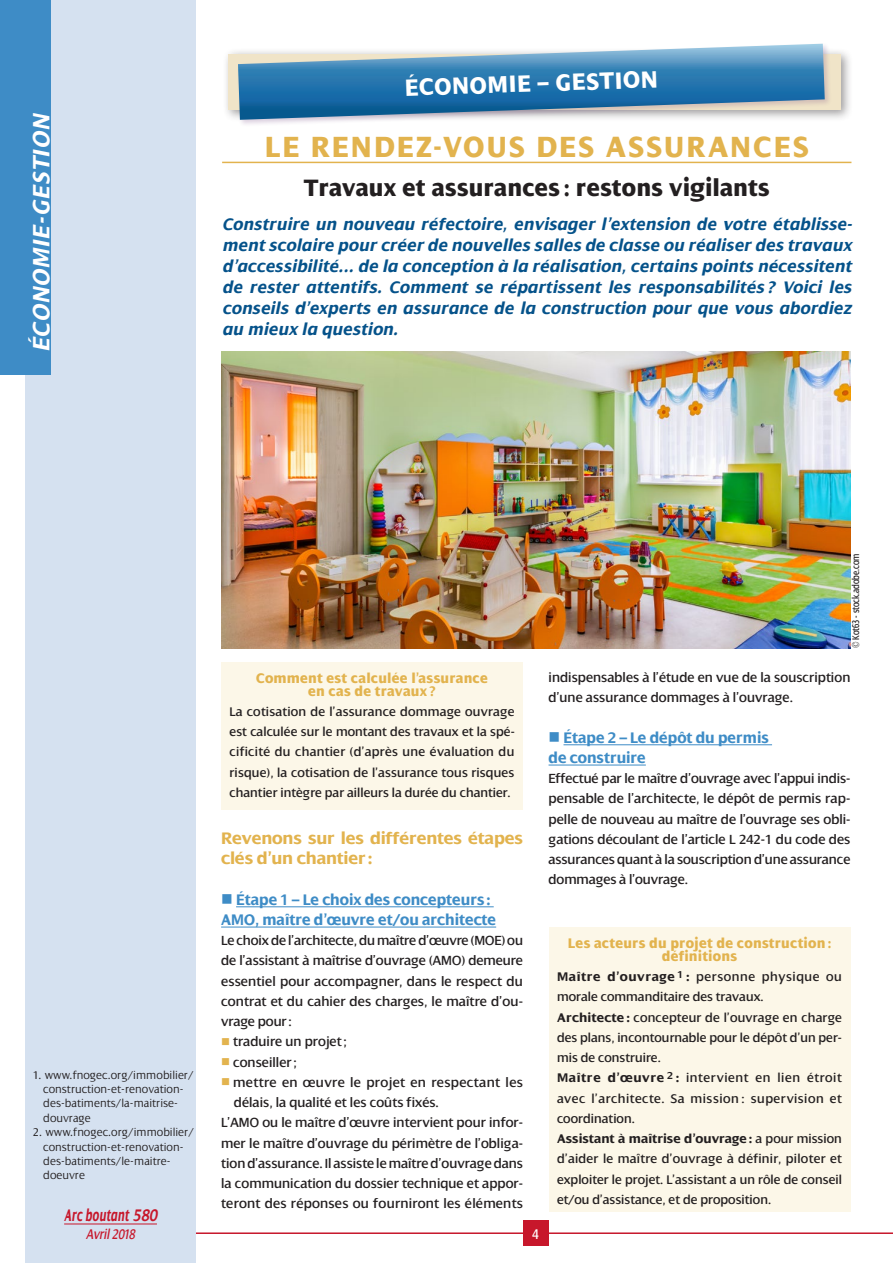
<style>
.page{position:relative;width:893px;height:1263px;background:#fff}
.page>*{position:absolute;margin:0;border:0;box-sizing:border-box;transform-origin:0 0}
.t1{font:800 31.5px "Dialog";letter-spacing:.085em;color:#e2b34e;scale:.9 1}
.t2{font:800 25.5px "Dialog";letter-spacing:.005em;color:#231f20;scale:.9 1}
.t3{font:italic 700 25.5px "Dialog";color:#fff}
.t4{font:800 25.5px "Dialog";color:#fff;scale:.9 1}
.t5{font:italic 700 18px/21px "Dialog";letter-spacing:.01em;color:#05528a;text-align:justify}
.t6{font:700 18px/20.2px "Dialog";letter-spacing:-.01em;color:#e2b34e}
.t7{font:italic 700 18px "Dialog";letter-spacing:.02em;color:#c7172b;scale:.65 1}
.t8{font:700 16.5px/20.2px "Dialog";color:#3e8cc6;text-align:center;scale:.95 1}
.t9{font:800 15px/13.2px "Dialog";letter-spacing:.015em;color:#e2b34e;text-align:center;scale:.9 1}
.t10{font:italic 15px "Dialog";color:#c7172b;scale:.85 1}
.t11{font:15px "Dialog";color:#fff;scale:.85 1}
.t12{font:14.25px/20.2px "Dialog";color:#231f20;text-align:justify}
.t13{font:14.25px "Dialog";letter-spacing:.025em;color:#231f20}
.t14{font:13.5px/20.2px "Dialog";color:#231f20;text-align:justify}
.t15{font:300 12px/14.4px "Dialog";color:#231f20}
.t16{font:10.5px "Dialog";letter-spacing:-.01em;color:#231f20;scale:.8 1}
.s1{color:#e2b34e}
.s2{font-weight:700}
</style>
<div class="page">
<hr style="left:196px;top:1232px;width:697px;height:2px;background:#c7172b">
<div style="left:26px;top:0;width:170px;height:1263px;background:#d5e1f0"></div>
<div style="left:523px;top:1220px;width:26px;height:26px;background:#c7172b"></div>
<div style="left:0;top:0;width:51px;height:375px;background:#3e8cc6"></div>
<hr style="left:64px;top:1223px;width:93px;height:1px;background:#c7172b">
<hr style="left:236px;top:906px;width:258px;height:1px;background:#3e8cc6">
<hr style="left:221px;top:927px;width:275px;height:1px;background:#3e8cc6">
<hr style="left:563px;top:744px;width:209px;height:1px;background:#3e8cc6">
<hr style="left:549px;top:765px;width:97px;height:1px;background:#3e8cc6">
<div style="left:222px;top:48px;width:631px;height:74px;background:#231f20;opacity:.44"></div>
<div style="left:228px;top:54px;width:613px;height:56px;background:#f0e4c8"></div>
<div style="left:236px;top:42px;width:596px;height:85px;background:#5e2770;opacity:.2"></div>
<svg style="left:238px;top:44px;width:587px;height:76px"></svg>
<hr style="left:222px;top:162px;width:629px;height:1px;background:#e2b34e">
<img style="left:221px;top:351px;width:629px;height:297px">
<div style="left:221px;top:662px;width:302px;height:148px;background:#fcf7e8"></div>
<div style="left:549px;top:927px;width:301px;height:285px;background:#fcf7e8"></div>
<h2 class="t3" style="left:27px;top:352px;width:240px;rotate:-90deg">ÉCONOMIE-GESTION</h2>
<h2 class="t4" style="left:404px;top:74px;width:283px;rotate:-2deg">ÉCONOMIE – GESTION</h2>
<h1 class="t1" style="left:265px;top:130px;width:606px">LE RENDEZ-VOUS DES ASSURANCES</h1>
<h2 class="t2" style="left:304px;top:174px;width:519px">Travaux et assurances : restons vigilants</h2>
<p class="t5" style="left:222px;top:213px;width:631px">Construire un nouveau réfectoire, envisager l’extension de votre établisse&shy;ment scolaire pour créer de nouvelles salles de classe ou réaliser des travaux d’accessibilité… de la conception à la réalisation, certains points nécessitent de rester attentifs. Comment se répartissent les responsabilités ? Voici les conseils d’experts en assurance de la construction pour que vous abordiez au mieux la question.</p>
<p class="t15" style="left:43px;top:1068px;width:152px;text-indent:-11px">1. www.fnogec.org/immobilier/ construction-et-renovation&shy;des-batiments/la-maitrise&shy;douvrage</p>
<p class="t15" style="left:43px;top:1125px;width:152px;text-indent:-11px">2. www.fnogec.org/immobilier/ construction-et-renovation&shy;des-batiments/le-maitre&shy;doeuvre</p>
<p class="t7" style="left:64px;top:1206px;width:145px">Arc boutant 580</p>
<p class="t10" style="left:86px;top:1226px;width:59px">Avril 2018</p>
<p class="t9" style="left:256px;top:671px;width:259px">Comment est calculée l’assurance en cas de travaux ?</p>
<p class="t14" style="left:230px;top:702px;width:287px">La cotisation de l’assurance dommage ouvrage est calculée sur le montant des travaux et la spé&shy;cificité du chantier (d’après une évaluation du risque), la cotisation de l’assurance tous risques chantier intègre par ailleurs la durée du chantier.</p>
<p class="t6" style="left:221px;top:828px;width:303px">Revenons sur les différentes étapes clés d’un chantier:</p>
<p class="t8" style="left:221px;top:889px;width:291px">Étape 1 – Le choix des concepteurs :<br>AMO, maître d’œuvre et/ou architecte</p>
<p class="t12" style="left:221px;top:930px;width:303px">Le choix de l’architecte, du maître d’œuvre (MOE) ou de l’assistant à maîtrise d’ouvrage (AMO) demeure essentiel pour accompagner, dans le respect du contrat et du cahier des charges, le maître d’ou&shy;vrage pour:</p>
<p class="t12" style="left:221px;top:1032px;width:127px"><span class="s1">■</span> traduire un projet;</p>
<p class="t12" style="left:221px;top:1052px;width:77px"><span class="s1">■</span> conseiller;</p>
<p class="t13" style="left:221px;top:1075px;width:303px"><span class="s1">■</span> mettre en œuvre le projet en respectant les</p>
<p class="t12" style="left:234px;top:1092px;width:207px">délais, la qualité et les coûts fixés.</p>
<p class="t12" style="left:221px;top:1113px;width:303px">L’AMO ou le maître d’œuvre intervient pour infor-</p>
<p class="t12" style="left:221px;top:1133px;width:303px">mer le maître d’ouvrage du périmètre de l’obliga-</p>
<p class="t12" style="left:221px;top:1153px;width:303px">tion d’assurance. Il assiste le maître d’ouvrage dans</p>
<p class="t12" style="left:221px;top:1173px;width:303px">la communication du dossier technique et appor-</p>
<p class="t12" style="left:221px;top:1194px;width:303px">teront des réponses ou fourniront les éléments</p>
<p class="t11" style="left:533px;top:1226px;width:9px">4</p>
<p class="t16" style="left:850px;top:648px;width:120px;rotate:-90deg">© Kot63 - stock.adobe.com</p>
<p class="t12" style="left:549px;top:667px;width:303px">indispensables à l’étude en vue de la souscription d’une assurance dommages à l’ouvrage.</p>
<p class="t8" style="left:548px;top:727px;width:233px;text-align:left;text-indent:15px">Étape 2 – Le dépôt du permis de construire</p>
<p class="t12" style="left:549px;top:768px;width:303px">Effectué par le maître d’ouvrage avec l’appui indis&shy;pensable de l’architecte, le dépôt de permis rap&shy;pelle de nouveau au maître de l’ouvrage ses obli&shy;gations découlant de l’article L 242-1 du code des assurances quant à la souscription d’une assurance dommages à l’ouvrage.</p>
<p class="t9" style="left:568px;top:936px;width:294px">Les acteurs du projet de construction : définitions</p>
<p class="t14" style="left:557px;top:967px;width:286px;text-align:left"><span class="s2">Maître d’ouvrage</span> <sup>1</sup> <span class="s2">:</span> personne physique ou morale commanditaire des travaux.<br><span class="s2">Architecte :</span> concepteur de l’ouvrage en charge des plans, incontournable pour le dépôt d’un per&shy;mis de construire.<br><span class="s2">Maître d’œuvre</span> <sup>2</sup> <span class="s2">:</span> intervient en lien étroit avec l’architecte. Sa mission : supervision et coordination.<br><span class="s2">Assistant à maîtrise d’ouvrage :</span> a pour mission d’aider le maître d’ouvrage à définir, piloter et exploiter le projet. L’assistant a un rôle de conseil et/ou d’assistance, et de proposition.</p>
</div>
